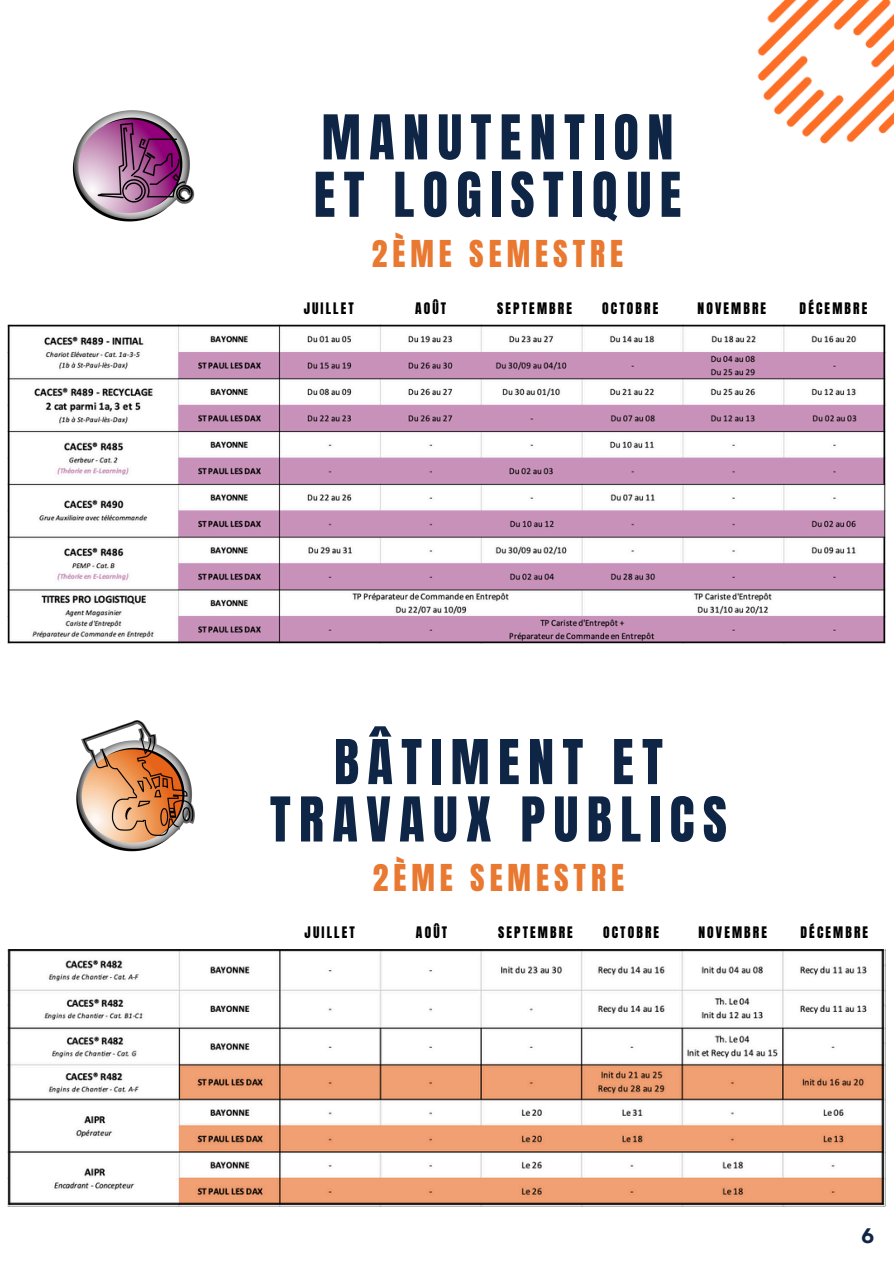
<style>
.page{position:relative;width:894px;height:1264px;background:#fff}
.page>*{position:absolute;margin:0;border:0;box-sizing:border-box;transform-origin:0 0}
.t1{font:52.5px/57.3px "Anton";letter-spacing:.16em;color:#0e2546}
.t2{font:31.5px "Anton";letter-spacing:.16em;color:#e97831}
.t3{font:700 21px "Garet";color:#0e2546}
.t4{font:13.5px "Anton";letter-spacing:.16em;color:#000}
</style>
<div class="page">
<img style="left:76px;top:720px;width:119px;height:132px">
<img style="left:757px;top:0;width:136px;height:144px">
<img style="left:72px;top:110px;width:123px;height:112px">
<img style="left:7px;top:325px;width:878px;height:319px">
<img style="left:7px;top:949px;width:877px;height:256px">
<p class="t1" style="left:313px;top:109px;width:369px">MANUTENTION<br>ET LOGISTIQUE</p>
<p class="t2" style="left:372px;top:231px;width:252px">2ÈME SEMESTRE</p>
<p class="t4" style="left:303px;top:299px;width:52px">JUILLET</p>
<p class="t4" style="left:415px;top:299px;width:33px">AOÛT</p>
<p class="t4" style="left:497px;top:299px;width:76px">SEPTEMBRE</p>
<h1 class="t4" style="left:602px;top:299px;width:58px">OCTOBRE</h1>
<h2 class="t4" style="left:697px;top:299px;width:70px">NOVEMBRE</h2>
<p class="t4" style="left:799px;top:299px;width:69px">DÉCEMBRE</p>
<p class="t1" style="left:270px;top:734px;width:458px;text-align:center">BÂTIMENT ET<br>TRAVAUX PUBLICS</p>
<p class="t2" style="left:373px;top:855px;width:252px">2ÈME SEMESTRE</p>
<p class="t4" style="left:304px;top:923px;width:52px">JUILLET</p>
<p class="t4" style="left:416px;top:923px;width:33px">AOÛT</p>
<p class="t4" style="left:498px;top:923px;width:76px">SEPTEMBRE</p>
<p class="t4" style="left:603px;top:923px;width:58px">OCTOBRE</p>
<p class="t4" style="left:698px;top:923px;width:70px">NOVEMBRE</p>
<p class="t4" style="left:800px;top:923px;width:69px">DÉCEMBRE</p>
<p class="t3" style="left:860px;top:1220px;width:15px">6</p>
</div>
